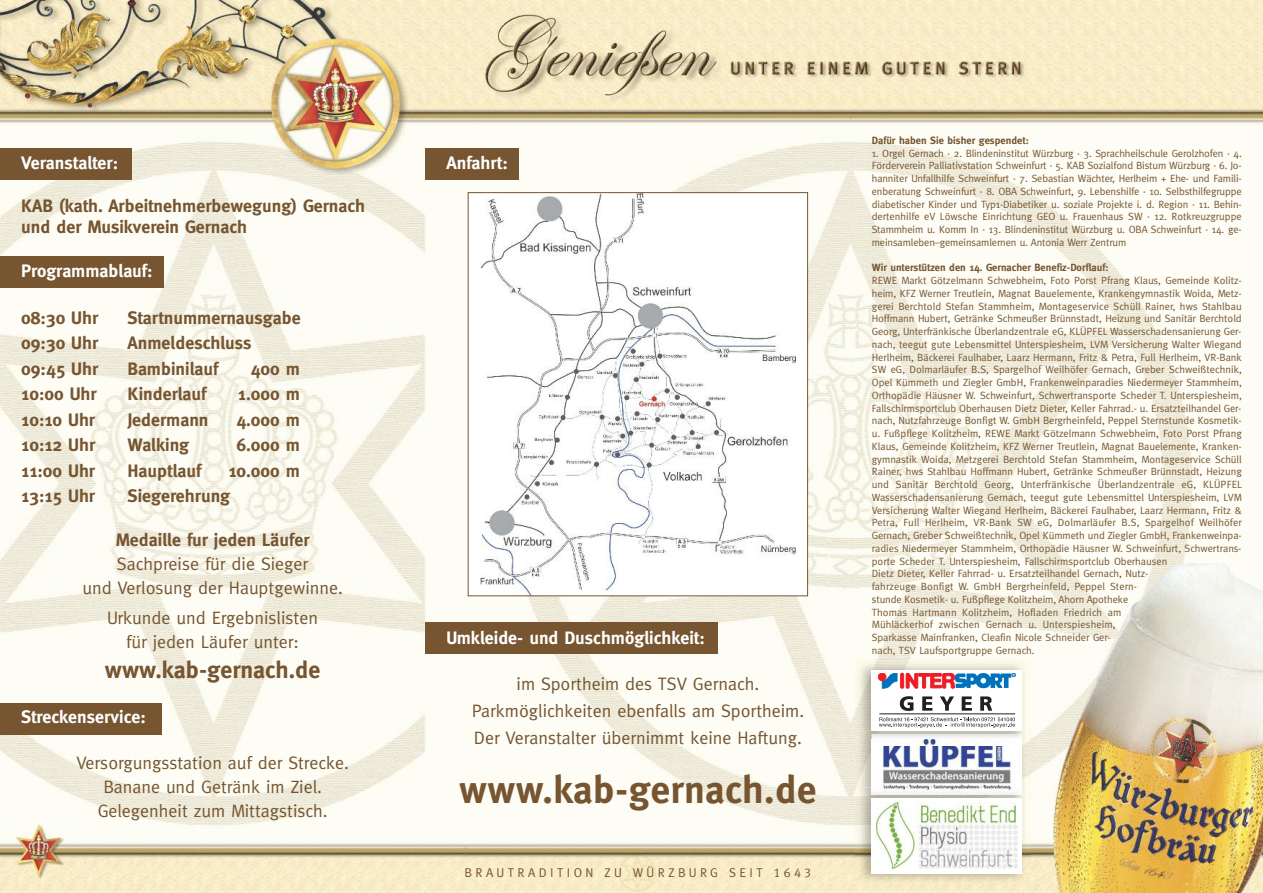
<style>
.page{position:relative;width:1263px;height:893px;background:#fff}
.page>*{position:absolute;margin:0;border:0;box-sizing:border-box;transform-origin:0 0}
.t1{font:700 39px "Meta";letter-spacing:.01em;color:#765530}
.t2{font:700 24px "Meta";color:#765530}
.t3{font:18px/24px "Meta";color:#765530;text-align:center}
.t4{font:700 18px/21.6px "Meta";color:#765530}
.t5{font:700 18px "Meta";color:#fff}
.t6{font:12.75px "Meta Caps";letter-spacing:.265em;color:#765530}
.t7{font:10.5px/12.8px "Meta";color:#765530;text-align:justify}
.t8{font:700 10.5px "Meta";color:#765530}
</style>
<div class="page">
<img style="left:0;top:0;width:1263px;height:893px">
<div style="left:0;top:149px;width:132px;height:31px;background:#765530"></div>
<div style="left:0;top:256px;width:164px;height:31px;background:#765530"></div>
<div style="left:0;top:703px;width:162px;height:31px;background:#765530"></div>
<div style="left:425px;top:623px;width:293px;height:31px;background:#765530"></div>
<div style="left:425px;top:149px;width:94px;height:31px;background:#765530"></div>
<div style="left:468px;top:193px;width:339px;height:402px;background:#fff"></div>
<img style="left:480px;top:194px;width:315px;height:400px">
<div style="left:468px;top:192px;width:340px;height:404px;border:1px solid #765530"></div>
<img style="left:855px;top:745px;width:176px;height:42px">
<img style="left:872px;top:745px;width:150px;height:42px">
<img style="left:855px;top:660px;width:176px;height:85px">
<img style="left:872px;top:734px;width:150px;height:5px">
<img style="left:872px;top:739px;width:150px;height:6px">
<div style="left:872px;top:670px;width:150px;height:60px;background:#fff"></div>
<svg style="left:900px;top:696px;width:13px;height:15px"></svg>
<svg style="left:922px;top:696px;width:10px;height:15px"></svg>
<svg style="left:940px;top:696px;width:14px;height:15px"></svg>
<svg style="left:962px;top:696px;width:10px;height:15px"></svg>
<svg style="left:980px;top:696px;width:12px;height:15px"></svg>
<svg style="left:882px;top:673px;width:15px;height:15px"></svg>
<div style="left:878px;top:673px;width:8px;height:8px;background:#ee1d23;border-radius:50%"></div>
<div style="left:878px;top:673px;width:8px;height:8px;border:1px solid #ee1d23;border-radius:50%"></div>
<div style="left:900px;top:673px;width:4px;height:15px;border:1px solid #ee1d23"></div>
<svg style="left:906px;top:673px;width:109px;height:15px"></svg>
<svg style="left:879px;top:717px;width:136px;height:11px"></svg>
<hr style="left:879px;top:714px;width:136px;height:1px;background:#231f20">
<img style="left:855px;top:787px;width:176px;height:101px">
<img style="left:872px;top:787px;width:150px;height:7px">
<div style="left:872px;top:798px;width:150px;height:75px;background:#fff"></div>
<img style="left:877px;top:802px;width:140px;height:67px">
<h3 class="t5" style="left:21px;top:152px;width:98px">Veranstalter:</h3>
<h3 class="t4" style="left:21px;top:195px;width:345px">KAB (kath. Arbeitnehmerbewegung) Gernach und der Musikverein Gernach</h3>
<h3 class="t5" style="left:21px;top:260px;width:133px">Programmablauf:</h3>
<h3 class="t4" style="left:21px;top:307px;width:78px">08:30 Uhr</h3>
<h3 class="t4" style="left:128px;top:307px;width:175px">Startnummernausgabe</h3>
<h3 class="t4" style="left:21px;top:332px;width:78px">09:30 Uhr</h3>
<h3 class="t4" style="left:128px;top:332px;width:126px">Anmeldeschluss</h3>
<h3 class="t4" style="left:21px;top:358px;width:78px">09:45 Uhr</h3>
<h3 class="t4" style="left:128px;top:358px;width:92px">Bambinilauf</h3>
<h3 class="t4" style="left:251px;top:358px;width:50px">400 m</h3>
<h3 class="t4" style="left:21px;top:383px;width:77px">10:00 Uhr</h3>
<h3 class="t4" style="left:128px;top:383px;width:80px">Kinderlauf</h3>
<h3 class="t4" style="left:238px;top:383px;width:63px">1.000 m</h3>
<h3 class="t4" style="left:21px;top:409px;width:75px">10:10 Uhr</h3>
<h3 class="t4" style="left:128px;top:409px;width:82px">Jedermann</h3>
<h3 class="t4" style="left:236px;top:409px;width:65px">4.000 m</h3>
<h3 class="t4" style="left:21px;top:434px;width:75px">10:12 Uhr</h3>
<h3 class="t4" style="left:128px;top:434px;width:63px">Walking</h3>
<h3 class="t4" style="left:236px;top:434px;width:65px">6.000 m</h3>
<h3 class="t4" style="left:21px;top:460px;width:75px">11:00 Uhr</h3>
<h3 class="t4" style="left:128px;top:460px;width:75px">Hauptlauf</h3>
<h3 class="t4" style="left:228px;top:460px;width:73px">10.000 m</h3>
<h3 class="t4" style="left:21px;top:485px;width:75px">13:15 Uhr</h3>
<h3 class="t4" style="left:128px;top:485px;width:104px">Siegerehrung</h3>
<h3 class="t4" style="left:116px;top:528px;width:195px">Medaille fur jeden Läufer</h3>
<h3 class="t3" style="left:82px;top:551px;width:262px">Sachpreise für die Sieger<br>und Verlosung der Hauptgewinne.</h3>
<h3 class="t3" style="left:107px;top:605px;width:212px">Urkunde und Ergebnislisten für jeden Läufer unter:</h3>
<h2 class="t2" style="left:105px;top:655px;width:217px">www.kab-gernach.de</h2>
<h3 class="t5" style="left:21px;top:706px;width:126px">Streckenservice:</h3>
<h3 class="t3" style="left:76px;top:751px;width:274px">Versorgungsstation auf der Strecke.<br>Banane und Getränk im Ziel.<br>Gelegenheit zum Mittagstisch.</h3>
<h3 class="t5" style="left:447px;top:152px;width:63px">Anfahrt:</h3>
<h3 class="t5" style="left:447px;top:627px;width:260px">Umkleide- und Duschmöglichkeit:</h3>
<h3 class="t3" style="left:472px;top:670px;width:334px;line-height:27px">im Sportheim des TSV Gernach.<br>Parkmöglichkeiten ebenfalls am Sportheim.<br>Der Veranstalter übernimmt keine Haftung.</h3>
<h1 class="t1" style="left:459px;top:767px;width:359px">www.kab-gernach.de</h1>
<p class="t6" style="left:465px;top:866px;width:348px">BRAUTRADITION ZU WÜRZBURG SEIT 1643</p>
<p class="t8" style="left:872px;top:134px;width:159px">Dafür haben Sie bisher gespendet:</p>
<p class="t7" style="left:872px;top:147px;width:371px">1. Orgel Gernach · 2. Blindeninstitut Würzburg · 3. Sprachheilschule Gerolzhofen · 4.<br>Förderverein Palliativstation Schweinfurt · 5. KAB Sozialfond Bistum Würzburg · 6. Jo&shy;hanniter Unfallhilfe Schweinfurt · 7. Sebastian Wächter, Herlheim + Ehe- und Famili&shy;enberatung Schweinfurt · 8. OBA Schweinfurt, 9. Lebenshilfe · 10. Selbsthilfegruppe diabetischer Kinder und Typ1-Diabetiker u. soziale Projekte i. d. Region · 11. Behin&shy;dertenhilfe eV Löwsche Einrichtung GEO u. Frauenhaus SW · 12. Rotkreuzgruppe Stammheim u. Komm In · 13. Blindeninstitut Würzburg u. OBA Schweinfurt · 14. ge&shy;meinsamleben–gemeinsamlernen u. Antonia Werr Zentrum</p>
<p class="t8" style="left:872px;top:262px;width:238px">Wir unterstützen den 14. Gernacher Benefiz-Dorflauf:</p>
<p class="t7" style="left:872px;top:274px;width:372px;text-align:left">REWE Markt Götzelmann Schwebheim, Foto Porst Pfrang Klaus, Gemeinde Kolitz&shy;heim, KFZ Werner Treutlein, Magnat Bauelemente, Krankengymnastik Woida, Metz&shy;gerei Berchtold Stefan Stammheim, Montageservice Schüll Rainer, hws Stahlbau Hoffmann Hubert, Getränke Schmeußer Brünnstadt, Heizung und Sanitär Berchtold Georg, Unterfränkische Überlandzentrale eG, KLÜPFEL Wasserschadensanierung Ger&shy;nach, teegut gute Lebensmittel Unterspiesheim, LVM Versicherung Walter Wiegand Herlheim, Bäckerei Faulhaber, Laarz Hermann, Fritz &amp; Petra, Full Herlheim, VR-Bank SW eG, Dolmarläufer B.S, Spargelhof Weilhöfer Gernach, Greber Schweißtechnik, Opel Kümmeth und Ziegler GmbH, Frankenweinparadies Niedermeyer Stammheim, Orthopädie Häusner W. Schweinfurt, Schwertransporte Scheder T. Unterspiesheim, Fallschirmsportclub Oberhausen Dietz Dieter, Keller Fahrrad.- u. Ersatzteilhandel Ger&shy;nach, Nutzfahrzeuge Bonfigt W. GmbH Bergrheinfeld, Peppel Sternstunde Kosmetik&shy;u. Fußpflege Kolitzheim, REWE Markt Götzelmann Schwebheim, Foto Porst Pfrang Klaus, Gemeinde Kolitzheim, KFZ Werner Treutlein, Magnat Bauelemente, Kranken&shy;gymnastik Woida, Metzgerei Berchtold Stefan Stammheim, Montageservice Schüll Rainer, hws Stahlbau Hoffmann Hubert, Getränke Schmeußer Brünnstadt, Heizung und Sanitär Berchtold Georg, Unterfränkische Überlandzentrale eG, KLÜPFEL Wasserschadensanierung Gernach, teegut gute Lebensmittel Unterspiesheim, LVM Versicherung Walter Wiegand Herlheim, Bäckerei Faulhaber, Laarz Hermann, Fritz &amp; Petra, Full Herlheim, VR-Bank SW eG, Dolmarläufer B.S, Spargelhof Weilhöfer Gernach, Greber Schweißtechnik, Opel Kümmeth und Ziegler GmbH, Frankenweinpa&shy;radies Niedermeyer Stammheim, Orthopädie Häusner W. Schweinfurt, Schwertrans&shy;porte Scheder T. Unterspiesheim, Fallschirmsportclub Oberhausen<br>Dietz Dieter, Keller Fahrrad- u. Ersatzteilhandel Gernach, Nutz-<br>fahrzeuge Bonfigt W. GmbH Bergrheinfeld, Peppel Stern-<br>stunde Kosmetik- u. Fußpflege Kolitzheim, Ahorn Apotheke<br>Thomas Hartmann Kolitzheim, Hofladen Friedrich am<br>Mühläckerhof zwischen Gernach u. Unterspiesheim,<br>Sparkasse Mainfranken, Cleafin Nicole Schneider Ger-<br>nach, TSV Laufsportgruppe Gernach.</p>
</div>
